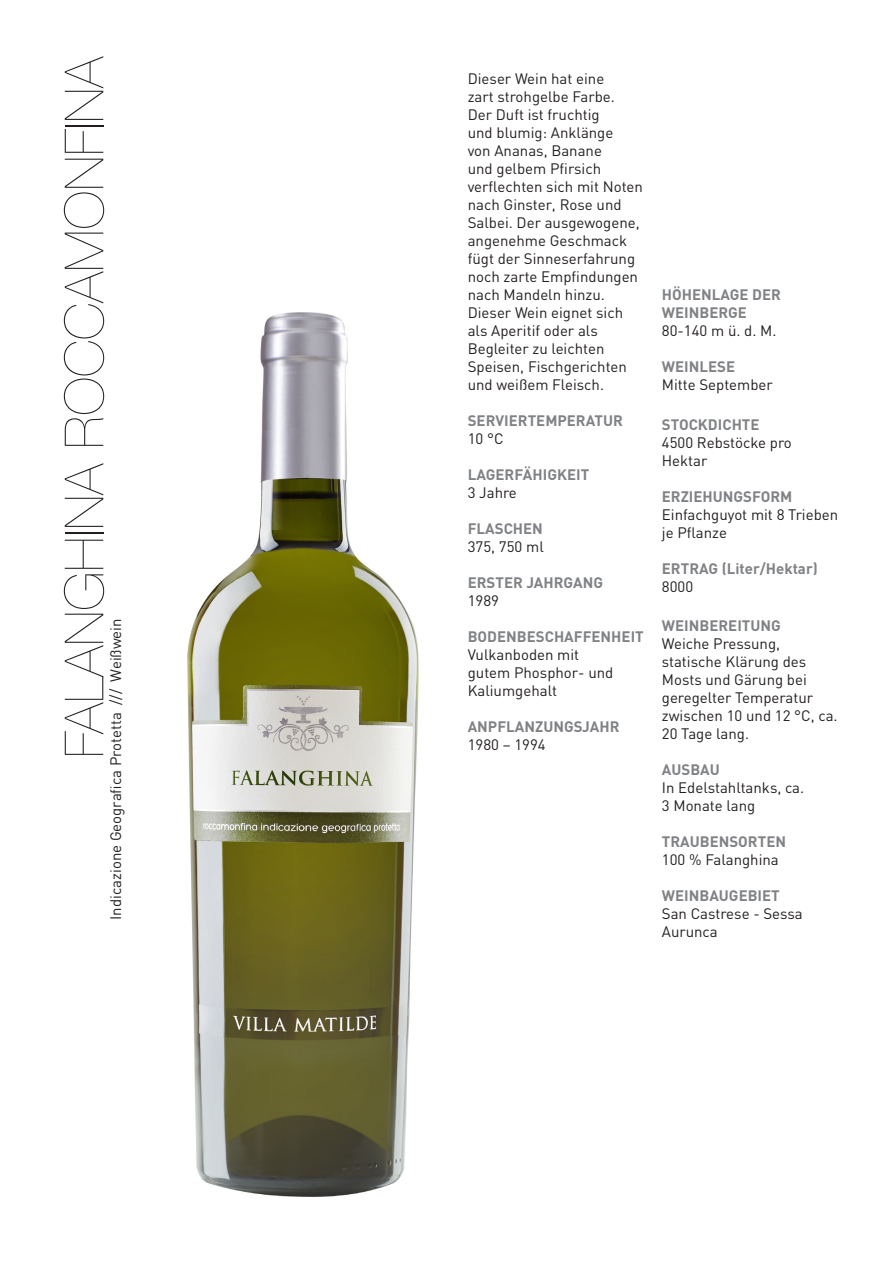
<style>
.page{position:relative;width:893px;height:1263px;background:#fff}
.page>*{position:absolute;margin:0;border:0;box-sizing:border-box;transform-origin:0 0}
.t1{font:200 54px "Helvetica Neue";color:#231f20}
.t2{font:15px/18px "DIN";color:#231f20}
.t3{font:700 15px/18px "DIN";color:#808285}
</style>
<div class="page">
<img style="left:187px;top:312px;width:232px;height:885px">
<p class="t1" style="left:42px;top:758px;width:704px;rotate:-90deg">FALANGHINA ROCCAMONFINA</p>
<p class="t2" style="left:107px;top:920px;width:303px;rotate:-90deg">Indicazione Geografica Protetta /// Weißwein</p>
<p class="t2" style="left:468px;top:69px;width:177px">Dieser Wein hat eine<br>zart strohgelbe Farbe.<br>Der Duft ist fruchtig<br>und blumig: Anklänge<br>von Ananas, Banane<br>und gelbem Pfirsich verflechten sich mit Noten nach Ginster, Rose und<br>Salbei. Der ausgewogene, angenehme Geschmack fügt der Sinneserfahrung noch zarte Empfindungen nach Mandeln hinzu.<br>Dieser Wein eignet sich als Aperitif oder als<br>Begleiter zu leichten<br>Speisen, Fischgerichten und weißem Fleisch.</p>
<p class="t3" style="left:468px;top:411px;width:157px">SERVIERTEMPERATUR</p>
<p class="t2" style="left:468px;top:429px;width:37px">10 °C</p>
<p class="t3" style="left:468px;top:465px;width:123px">LAGERFÄHIGKEIT</p>
<p class="t2" style="left:468px;top:483px;width:51px">3 Jahre</p>
<p class="t3" style="left:468px;top:519px;width:77px">FLASCHEN</p>
<p class="t2" style="left:468px;top:537px;width:78px">375, 750 ml</p>
<p class="t3" style="left:468px;top:573px;width:137px">ERSTER JAHRGANG</p>
<p class="t2" style="left:468px;top:591px;width:33px">1989</p>
<p class="t3" style="left:468px;top:627px;width:178px">BODENBESCHAFFENHEIT</p>
<p class="t2" style="left:468px;top:645px;width:147px">Vulkanboden mit gutem Phosphor- und<br>Kaliumgehalt</p>
<p class="t3" style="left:468px;top:717px;width:153px">ANPFLANZUNGSJAHR</p>
<p class="t2" style="left:468px;top:735px;width:79px">1980 – 1994</p>
<p class="t3" style="left:662px;top:285px;width:121px">HÖHENLAGE DER<br>WEINBERGE</p>
<p class="t2" style="left:662px;top:321px;width:116px">80-140 m ü. d. M.</p>
<p class="t3" style="left:662px;top:357px;width:75px">WEINLESE</p>
<p class="t2" style="left:662px;top:375px;width:112px">Mitte September</p>
<p class="t3" style="left:662px;top:415px;width:99px">STOCKDICHTE</p>
<p class="t2" style="left:662px;top:433px;width:131px">4500 Rebstöcke pro<br>Hektar</p>
<p class="t3" style="left:662px;top:487px;width:132px">ERZIEHUNGSFORM</p>
<p class="t2" style="left:662px;top:505px;width:178px">Einfachguyot mit 8 Trieben je Pflanze</p>
<p class="t3" style="left:662px;top:559px;width:157px">ERTRAG (Liter/Hektar)</p>
<p class="t2" style="left:662px;top:577px;width:33px">8000</p>
<p class="t3" style="left:662px;top:616px;width:120px">WEINBEREITUNG</p>
<p class="t2" style="left:662px;top:634px;width:177px">Weiche Pressung, statische Klärung des<br>Mosts und Gärung bei geregelter Temperatur zwischen 10 und 12 °C, ca.<br>20 Tage lang.</p>
<p class="t3" style="left:662px;top:760px;width:59px">AUSBAU</p>
<p class="t2" style="left:662px;top:778px;width:144px">In Edelstahltanks, ca.</p>
<p class="t2" style="left:662px;top:796px;width:95px">3 Monate lang</p>
<p class="t3" style="left:662px;top:832px;width:126px">TRAUBENSORTEN</p>
<p class="t2" style="left:662px;top:850px;width:118px">100 % Falanghina</p>
<p class="t3" style="left:662px;top:886px;width:119px">WEINBAUGEBIET</p>
<p class="t2" style="left:662px;top:904px;width:142px">San Castrese - Sessa<br>Aurunca</p>
</div>
